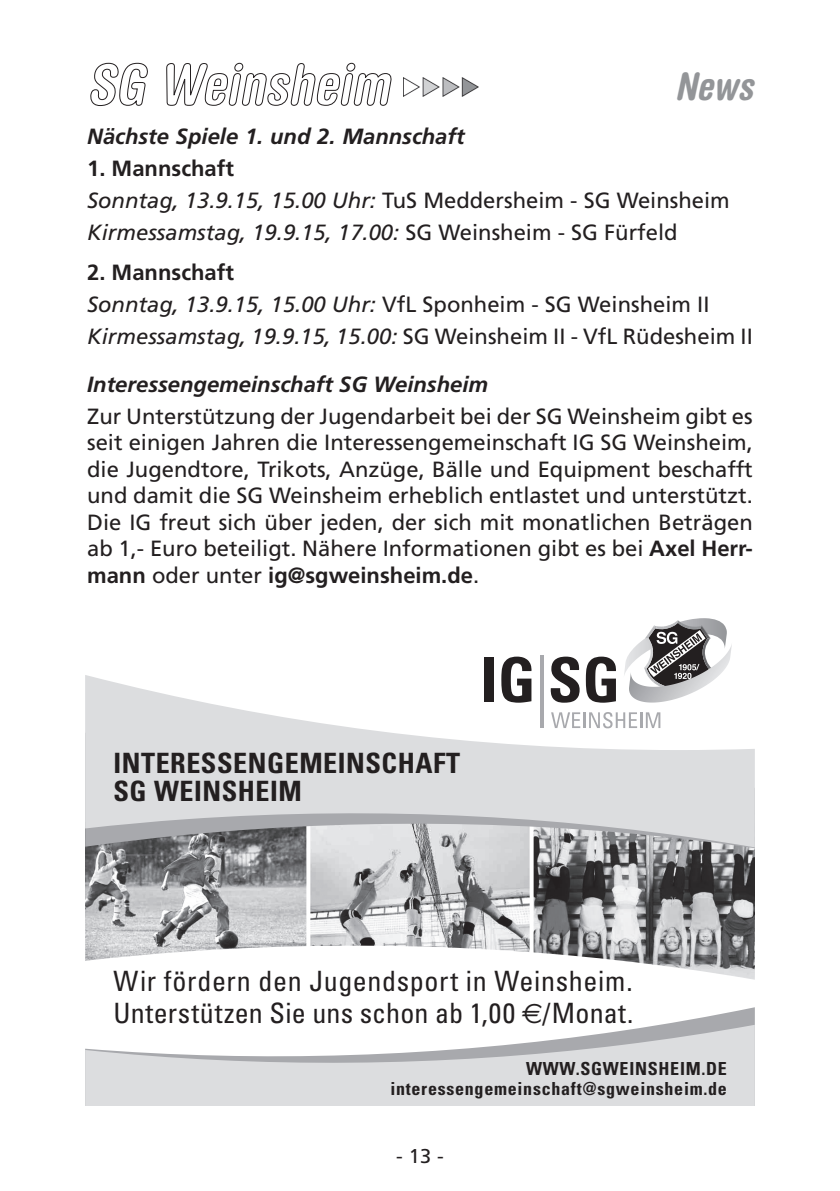
<style>
.page{position:relative;width:840px;height:1191px;background:#fff}
.page>*{position:absolute;margin:0;border:0;box-sizing:border-box;transform-origin:0 0}
.t1{font:italic 700 condensed 38px "Helvetica Rounded";color:#939598}
.t2{font:condensed 28px/32px "Univers";letter-spacing:.02em;color:#231f20}
.t3{font:700 condensed 28px/28px "Univers";letter-spacing:.02em;color:#231f20}
.t4{font:22px/26.4px "Frutiger";color:#231f20;text-align:justify}
.t5{font:italic 22px/32px "Frutiger";color:#231f20}
.t6{font:italic 700 22px "Frutiger";color:#231f20}
.t7{font:20px "Frutiger";color:#231f20}
.t8{font:700 condensed 18px/20px "Univers";letter-spacing:.04em;color:#231f20;text-align:right}
.s1{font-weight:700;font-style:normal}
.s2{font-style:normal}
.s3{font-weight:700}
.s4{font-family:"Euro Sans";font-stretch:normal}
</style>
<div class="page">
<svg style="left:90px;top:63px;width:58px;height:43px"></svg>
<svg style="left:166px;top:62px;width:225px;height:44px"></svg>
<img style="left:403px;top:78px;width:75px;height:19px">
<img style="left:85px;top:848px;width:221px;height:71px">
<img style="left:310px;top:848px;width:219px;height:71px">
<img style="left:533px;top:848px;width:221px;height:71px">
<svg style="left:85px;top:919px;width:669px;height:61px"></svg>
<hr style="left:306px;top:595px;width:4px;height:511px;background:#fff">
<hr style="left:529px;top:595px;width:4px;height:511px;background:#fff">
<svg style="left:85px;top:675px;width:669px;height:172px;fill:#dcdddf"></svg>
<svg style="left:550px;top:656px;width:29px;height:46px"></svg>
<svg style="left:585px;top:656px;width:30px;height:46px"></svg>
<svg style="left:550px;top:712px;width:110px;height:16px"></svg>
<hr style="left:540px;top:656px;width:3px;height:72px;background:#a8a9ad">
<div style="left:484px;top:657px;width:9px;height:45px;background:#231f20"></div>
<svg style="left:501px;top:656px;width:30px;height:46px"></svg>
<svg style="left:623px;top:618px;width:108px;height:78px"></svg>
<svg style="left:665px;top:1007px;width:89px;height:17px"></svg>
<svg style="left:85px;top:1024px;width:669px;height:82px;fill:#dcdddf"></svg>
<h1 class="t1" style="left:674px;top:63px;width:80px">News</h1>
<p class="t6" style="left:87px;top:123px;width:379px">Nächste Spiele 1. und 2. Mannschaft</p>
<p class="t5" style="left:87px;top:152px;width:644px"><span class="s1">1. Mannschaft<br></span>Sonntag, 13.9.15, 15.00 Uhr: <span class="s2">TuS Meddersheim - SG Weinsheim<br></span>Kirmessamstag, 19.9.15, 17.00: <span class="s2">SG Weinsheim - SG Fürfeld</span></p>
<p class="t5" style="left:87px;top:256px;width:666px"><span class="s1">2. Mannschaft<br></span>Sonntag, 13.9.15, 15.00 Uhr: <span class="s2">VfL Sponheim - SG Weinsheim II<br></span>Kirmessamstag, 19.9.15, 15.00: <span class="s2">SG Weinsheim II - VfL Rüdesheim II</span></p>
<p class="t6" style="left:87px;top:371px;width:402px">Interessengemeinschaft SG Weinsheim</p>
<p class="t4" style="left:87px;top:403px;width:666px">Zur Unterstützung der Jugendarbeit bei der SG Weinsheim gibt es seit einigen Jahren die Interessengemeinschaft IG SG Weinsheim, die Jugendtore, Trikots, Anzüge, Bälle und Equipment beschafft und damit die SG Weinsheim erheblich entlastet und unterstützt.<br>Die IG freut sich über jeden, der sich mit monatlichen Beträgen ab 1,- Euro beteiligt. Nähere Informationen gibt es bei <span class="s3">Axel Herr&shy;mann</span> oder unter <span class="s3">ig@sgweinsheim.de</span>.</p>
<p class="t3" style="left:113px;top:748px;width:348px">INTERESSENGEMEINSCHAFT<br>SG WEINSHEIM</p>
<p class="t2" style="left:113px;top:964px;width:521px">Wir fördern den Jugendsport in Weinsheim.<br>Unterstützen Sie uns schon ab 1,00 <span class="s4">€</span>/Monat.</p>
<p class="t8" style="left:390px;top:1058px;width:338px">WWW.SGWEINSHEIM.DE interessengemeinschaft@sgweinsheim.de</p>
<p class="t7" style="left:396px;top:1144px;width:49px">- 13 -</p>
</div>
